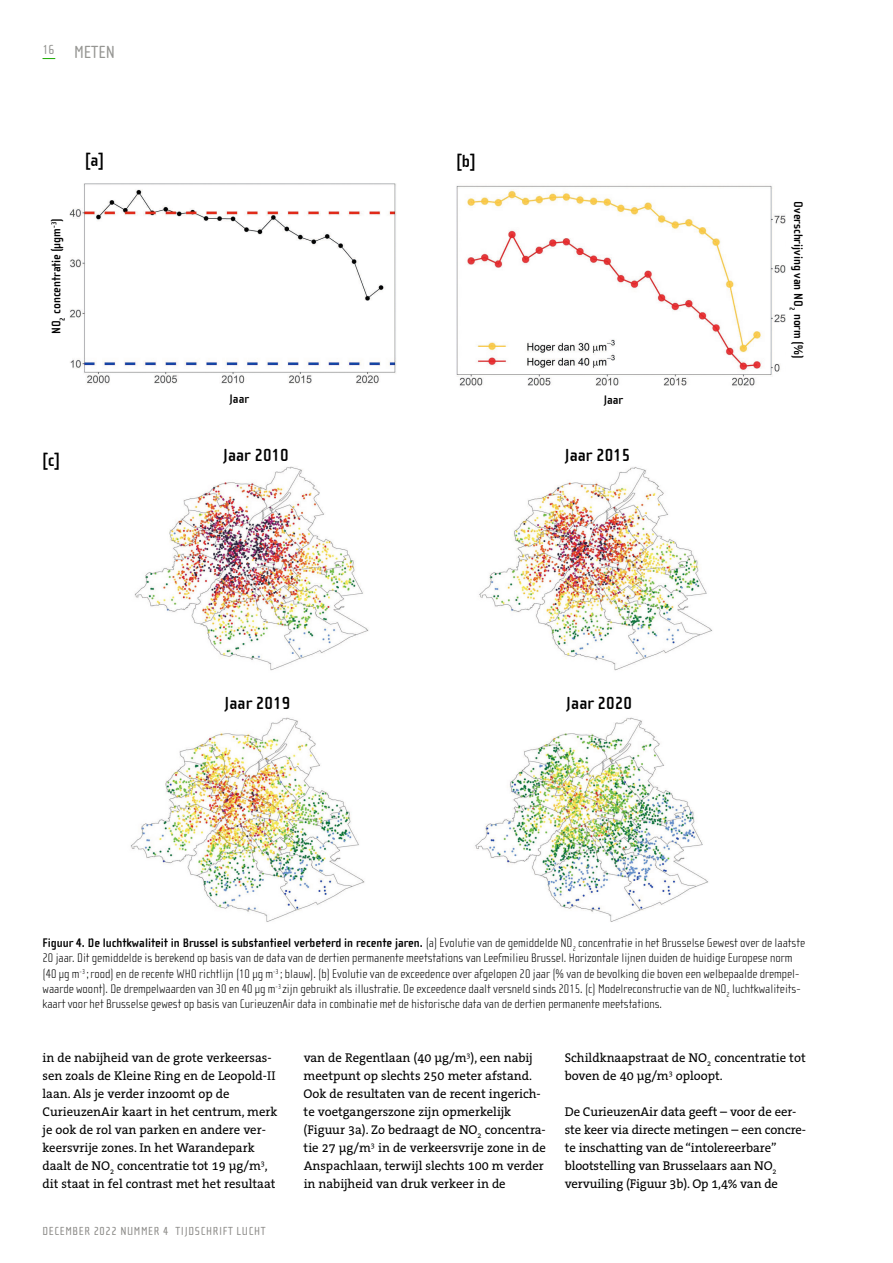
<style>
.page{position:relative;width:893px;height:1263px;background:#fff}
.page>*{position:absolute;margin:0;border:0;box-sizing:border-box;transform-origin:0 0}
.t1{font:700 18px "Cholla Sans OT";color:#000}
.t2{font:18px "Cholla Sans OT";color:#969693}
.t3{font:12.75px/18px "The Serif B W5 Plain";color:#000}
.t4{font:100 12.75px/15.3px "Cholla Sans OT";color:#000}
.t5{font:700 12.75px "Cholla Sans OT";color:#000}
.t6{font:12px "Cholla Sans OT";letter-spacing:.05em;color:#8c8b88}
.s1{font-weight:700}
</style>
<div class="page">
<svg style="left:43px;top:58px;width:12px;height:1px"></svg>
<img style="left:69px;top:183px;width:328px;height:201px">
<img style="left:456px;top:185px;width:330px;height:201px">
<img style="left:134px;top:466px;width:235px;height:205px">
<img style="left:479px;top:467px;width:234px;height:204px">
<img style="left:130px;top:717px;width:235px;height:205px">
<img style="left:475px;top:717px;width:234px;height:205px">
<h1 class="t2" style="left:43px;top:43px;width:74px"><sup>16</sup> METEN</h1>
<p class="t5" style="left:49px;top:334px;width:118px;rotate:-90deg">NO<sub>2</sub> concentratie (µgm<sup>-3</sup>)</p>
<h1 class="t1" style="left:85px;top:151px;width:20px">[a]</h1>
<h1 class="t1" style="left:43px;top:450px;width:19px">[c]</h1>
<h1 class="t1" style="left:456px;top:151px;width:21px">[b]</h1>
<p class="t5" style="left:229px;top:392px;width:21px">Jaar</p>
<p class="t5" style="left:604px;top:393px;width:21px">Jaar</p>
<h1 class="t1" style="left:223px;top:445px;width:67px">Jaar 2010</h1>
<h1 class="t1" style="left:565px;top:445px;width:67px">Jaar 2015</h1>
<h1 class="t1" style="left:225px;top:693px;width:67px">Jaar 2019</h1>
<h1 class="t1" style="left:566px;top:693px;width:67px">Jaar 2020</h1>
<p class="t5" style="left:805px;top:201px;width:159px;rotate:90deg">Overschrijving van NO<sub>2</sub> norm (%)</p>
<p class="t4" style="left:43px;top:935px;width:764px"><span class="s1">Figuur 4. De luchtkwaliteit in Brussel is substantieel verbeterd in recente jaren.</span> (a) Evolutie van de gemiddelde NO<sub>2</sub> concentratie in het Brusselse Gewest over de laatste 20 jaar. Dit gemiddelde is berekend op basis van de data van de dertien permanente meetstations van Leefmilieu Brussel. Horizontale lijnen duiden de huidige Europese norm (40 µg m<sup>-3</sup> ;rood) en de recente WHO richtlijn (10 µg m<sup>-3</sup> ; blauw). (b) Evolutie van de exceedence over afgelopen 20 jaar (% van de bevolking die boven een welbepaalde drempel&shy;waarde woont). De drempelwaarden van 30 en 40 µg m<sup>-3</sup> zijn gebruikt als illustratie. De exceedence daalt versneld sinds 2015. (c) Modelreconstructie van de NO<sub>2</sub> luchtkwaliteits&shy;kaart voor het Brusselse gewest op basis van CurieuzenAir data in combinatie met de historische data van de dertien permanente meetstations.</p>
<p class="t3" style="left:43px;top:1049px;width:236px">in de nabijheid van de grote verkeersas&shy;sen zoals de Kleine Ring en de Leopold-II laan. Als je verder inzoomt op de CurieuzenAir kaart in het centrum, merk je ook de rol van parken en andere ver&shy;keersvrije zones. In het Warandepark daalt de NO<sub>2</sub> concentratie tot 19 µg/m<sup>3</sup>, dit staat in fel contrast met het resultaat</p>
<p class="t3" style="left:304px;top:1049px;width:244px">van de Regentlaan (40 µg/m<sup>3</sup>), een nabij meetpunt op slechts 250 meter afstand.<br>Ook de resultaten van de recent ingerich&shy;te voetgangerszone zijn opmerkelijk (Figuur 3a). Zo bedraagt de NO<sub>2</sub> concentra&shy;tie 27 µg/m<sup>3</sup> in de verkeersvrije zone in de Anspachlaan, terwijl slechts 100 m verder in nabijheid van druk verkeer in de</p>
<p class="t3" style="left:565px;top:1049px;width:242px">Schildknaapstraat de NO<sub>2</sub> concentratie tot boven de 40 µg/m<sup>3</sup> oploopt.</p>
<p class="t3" style="left:565px;top:1103px;width:243px">De CurieuzenAir data geeft – voor de eer&shy;ste keer via directe metingen – een concre&shy;te inschatting van de “intolereerbare” blootstelling van Brusselaars aan NO<sub>2 </sub>vervuiling (Figuur 3b). Op 1,4% van de</p>
<p class="t6" style="left:43px;top:1225px;width:225px">DECEMBER 2022 NUMMER 4 TIJDSCHRIFT LUCHT</p>
</div>
